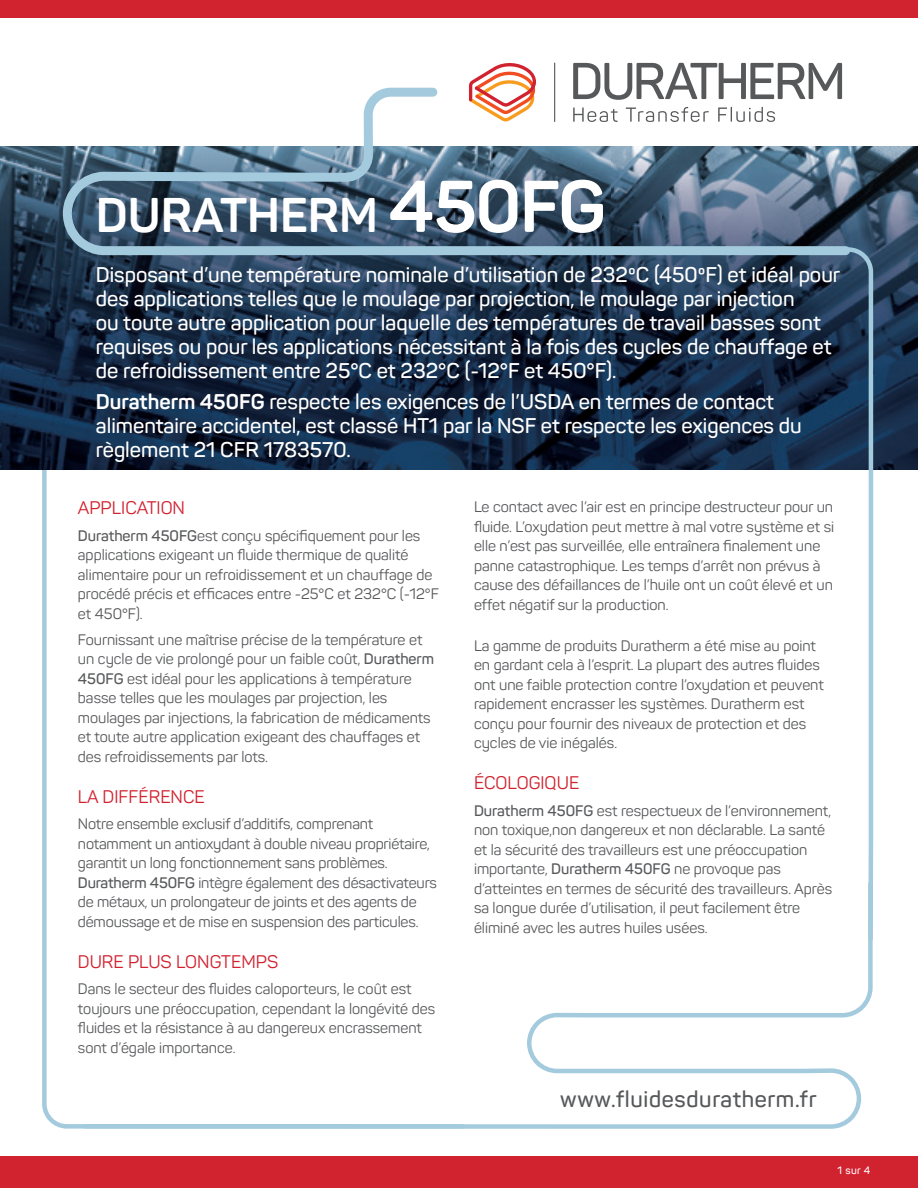
<style>
.page{position:relative;width:918px;height:1188px;background:#fff}
.page>*{position:absolute;margin:0;border:0;box-sizing:border-box;transform-origin:0 0}
.t1{font:700 48px "Panton";color:#fff}
.t2{font:600 22.5px "Panton";letter-spacing:.03em;color:#57585a}
.t3{font:600 21px/24px "Panton";color:#fff}
.t4{font:18px "Panton";color:#d1222f}
.t5{font:15px/19.5px "Panton";color:#57585a}
.t6{font:600 10.5px "Panton";color:#fff}
.s1{font-size:72px}
.s2{font-weight:700}
.s3{font-weight:600}
</style>
<div class="page">
<svg style="left:42px;top:470px;width:39px;height:659px"></svg>
<svg style="left:573px;top:63px;width:269px;height:20px"></svg>
<hr style="left:554px;top:63px;width:1px;height:59px;background:#57585a">
<svg style="left:469px;top:63px;width:67px;height:20px"></svg>
<img style="left:0;top:147px;width:918px;height:323px">
<div style="left:0;top:0;width:918px;height:18px;background:#d1222f"></div>
<div style="left:0;top:1156px;width:918px;height:32px;background:#d1222f"></div>
<svg style="left:844px;top:245px;width:31px;height:634px"></svg>
<svg style="left:81px;top:879px;width:792px;height:250px"></svg>
<svg style="left:58px;top:83px;width:797px;height:177px"></svg>
<h1 class="t1" style="left:96px;top:185px;width:512px">DURATHERM <span class="s1">450FG</span></h1>
<p class="t3" style="left:96px;top:263px;width:746px">Disposant d’une température nominale d’utilisation de 232ºC (450ºF) et idéal pour des applications telles que le moulage par projection, le moulage par injection<br>ou toute autre application pour laquelle des températures de travail basses sont requises ou pour les applications nécessitant à la fois des cycles de chauffage et de refroidissement entre 25°C et 232°C (-12°F et 450°F).</p>
<h3 class="t3" style="left:96px;top:390px;width:707px"><span class="s2">Duratherm 450FG</span> respecte les exigences de l’USDA en termes de contact alimentaire accidentel, est classé HT1 par la NSF et respecte les exigences du règlement 21 CFR 1783570.</h3>
<p class="t4" style="left:78px;top:497px;width:109px">APPLICATION</p>
<p class="t5" style="left:78px;top:526px;width:363px"><span class="s3">Duratherm 450FG</span>est conçu spécifiquement pour les applications exigeant un fluide thermique de qualité alimentaire pour un refroidissement et un chauffage de procédé précis et efficaces entre -25°C et 232°C (-12°F et 450°F).</p>
<p class="t5" style="left:78px;top:630px;width:358px">Fournissant une maîtrise précise de la température et un cycle de vie prolongé pour un faible coût, <span class="s3">Duratherm 450FG</span> est idéal pour les applications à température basse telles que les moulages par projection, les moulages par injections, la fabrication de médicaments et toute autre application exigeant des chauffages et des refroidissements par lots.</p>
<p class="t4" style="left:78px;top:786px;width:128px">LA DIFFÉRENCE</p>
<p class="t5" style="left:78px;top:814px;width:361px">Notre ensemble exclusif d’additifs, comprenant notamment un antioxydant à double niveau propriétaire, garantit un long fonctionnement sans problèmes.<br><span class="s3">Duratherm 450FG</span> intègre également des désactivateurs de métaux, un prolongateur de joints et des agents de démoussage et de mise en suspension des particules.</p>
<p class="t4" style="left:78px;top:951px;width:202px">DURE PLUS LONGTEMPS</p>
<p class="t5" style="left:78px;top:979px;width:359px">Dans le secteur des fluides caloporteurs, le coût est toujours une préoccupation, cependant la longévité des fluides et la résistance à au dangereux encrassement sont d’égale importance.</p>
<p class="t5" style="left:474px;top:497px;width:362px">Le contact avec l’air est en principe destructeur pour un fluide. L’oxydation peut mettre à mal votre système et si elle n’est pas surveillée, elle entraînera finalement une panne catastrophique. Les temps d’arrêt non prévus à cause des défaillances de l’huile ont un coût élevé et un effet négatif sur la production.</p>
<p class="t5" style="left:474px;top:636px;width:351px">La gamme de produits Duratherm a été mise au point en gardant cela à l’esprit. La plupart des autres fluides ont une faible protection contre l’oxydation et peuvent rapidement encrasser les systèmes. Duratherm est conçu pour fournir des niveaux de protection et des cycles de vie inégalés.</p>
<p class="t4" style="left:474px;top:772px;width:107px">ÉCOLOGIQUE</p>
<p class="t5" style="left:474px;top:801px;width:360px"><span class="s3">Duratherm 450FG</span> est respectueux de l’environnement, non toxique,non dangereux et non déclarable. La santé et la sécurité des travailleurs est une préoccupation importante, <span class="s3">Duratherm 450FG</span> ne provoque pas d’atteintes en termes de sécurité des travailleurs. Après sa longue durée d’utilisation, il peut facilement être éliminé avec les autres huiles usées.</p>
<h2 class="t2" style="left:560px;top:1085px;width:258px">www.fluidesduratherm.fr</h2>
<p class="t6" style="left:838px;top:1164px;width:34px">1 sur 4</p>
</div>
